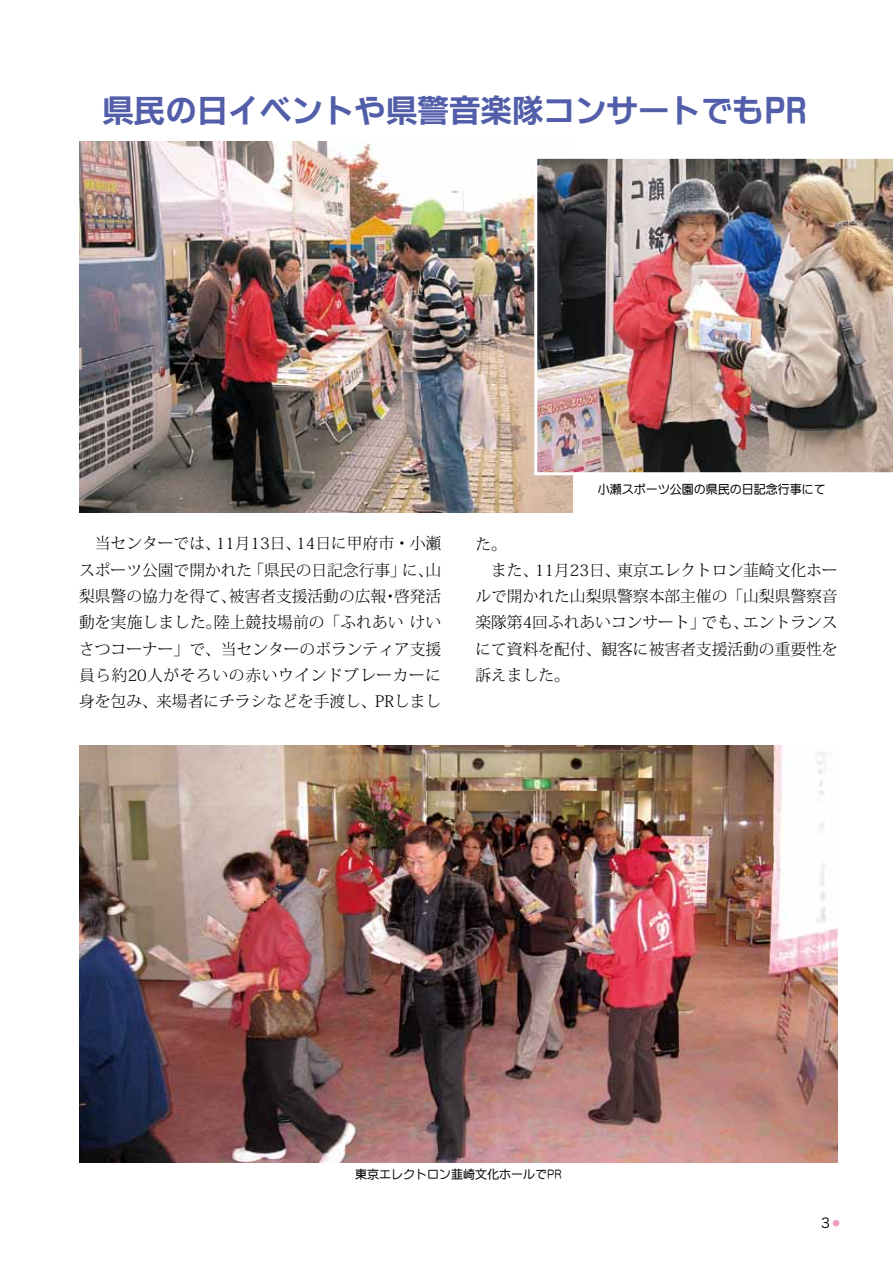
<style>
.page{position:relative;width:893px;height:1263px;background:#fff}
.page>*{position:absolute;margin:0;border:0;box-sizing:border-box;transform-origin:0 0}
.t1{font:31.5px "FGP Kaku Gothic Ca U";color:#525ea9}
.t2{font:300 15.75px/26.2px "Koz Min Pro";color:#000;text-align:justify}
.t3{font:13.5px "Hira Kaku Pro W3";color:#000}
.t4{font:12px "FGP Maru Gothic Ca M";color:#000}
</style>
<div class="page">
<img style="left:79px;top:142px;width:494px;height:370px">
<img style="left:534px;top:156px;width:359px;height:319px">
<img style="left:79px;top:745px;width:759px;height:417px">
<svg style="left:833px;top:1220px;width:6px;height:6px"></svg>
<h1 class="t1" style="left:102px;top:94px;width:706px">県民の日イベントや県警音楽隊コンサートでもPR</h1>
<p class="t4" style="left:598px;top:483px;width:229px">小瀬スポーツ公園の県民の日記念行事にて</p>
<p class="t2" style="left:79px;top:530px;width:364px">　当センターでは、11月13日、14日に甲府市・小瀬スポーツ公園で開かれた「県民の日記念行事」に、山梨県警の協力を得て、被害者支援活動の広報・啓発活動を実施しました。陸上競技場前の「ふれあい けいさつコーナー」で、当センターのボランティア支援員ら約20人がそろいの赤いウインドブレーカーに身を包み、来場者にチラシなどを手渡し、PRしまし</p>
<p class="t2" style="left:475px;top:530px;width:364px;text-align:left">た。<br>　また、11月23日、東京エレクトロン韮崎文化ホールで開かれた山梨県警察本部主催の「山梨県警察音楽隊第4回ふれあいコンサート」でも、エントランスにて資料を配付、観客に被害者支援活動の重要性を訴えました。</p>
<p class="t4" style="left:355px;top:1168px;width:208px">東京エレクトロン韮崎文化ホールでPR</p>
<p class="t3" style="left:821px;top:1211px;width:10px">3</p>
</div>
